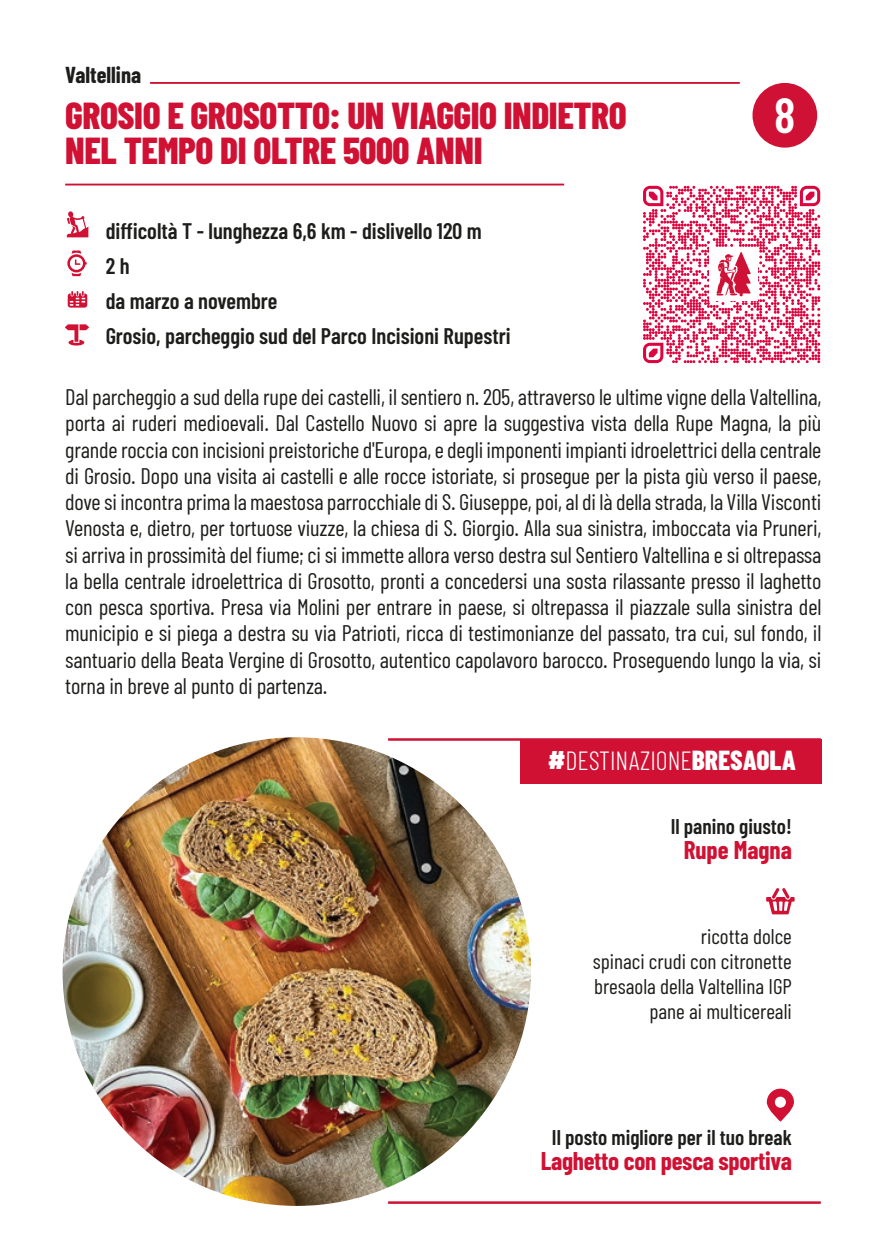
<style>
.page{position:relative;width:886px;height:1241px;background:#fff}
.page>*{position:absolute;margin:0;border:0;box-sizing:border-box;transform-origin:0 0}
.t1{font:600 49px "Barlow Condensed";color:#fff}
.t2{font:800 37.5px/35px "Barlow Condensed";letter-spacing:-.01em;color:#d11134}
.t3{font:300 26.25px "Barlow Condensed";color:#fff}
.t4{font:700 25px "Barlow Condensed";letter-spacing:-.01em;color:#d11134}
.t5{font:22.5px/26.2px "Barlow Condensed";letter-spacing:-.005em;color:#1d1d1b;text-align:justify}
.t6{font:600 22.5px/35px "Barlow Condensed";color:#1d1d1b}
.t7{font:700 22.5px "Barlow Condensed";color:#1d1d1b}
.t8{font:21.25px/25px "Barlow Condensed";color:#1d1d1b;text-align:right}
.t9{font:600 21.25px "Barlow Condensed";color:#1d1d1b}
.s1{font-weight:800;font-size:27.5px}
</style>
<div class="page">
<hr style="left:388px;top:1201px;width:433px;height:2px;background:#d11134">
<hr style="left:388px;top:738px;width:433px;height:2px;background:#d11134">
<div style="left:752px;top:83px;width:65px;height:65px;background:#d01136;border-radius:50%"></div>
<hr style="left:150px;top:82px;width:590px;height:2px;background:#d11134">
<hr style="left:65px;top:184px;width:499px;height:1px;background:#d11134">
<svg style="left:67px;top:250px;width:20px;height:26px"></svg>
<svg style="left:67px;top:211px;width:21px;height:26px"></svg>
<div style="left:520px;top:739px;width:301px;height:44px;background:#d11134"></div>
<svg style="left:68px;top:291px;width:19px;height:16px"></svg>
<svg style="left:65px;top:324px;width:24px;height:21px"></svg>
<svg style="left:766px;top:888px;width:28px;height:26px"></svg>
<svg style="left:767px;top:1088px;width:27px;height:33px"></svg>
<img style="left:63px;top:737px;width:468px;height:468px;border-radius:234px">
<svg style="left:643px;top:186px;width:177px;height:177px"></svg>
<p class="t7" style="left:65px;top:61px;width:77px">Valtellina</p>
<h2 class="t2" style="left:65px;top:96px;width:563px">GROSIO E GROSOTTO: UN VIAGGIO INDIETRO<br>NEL TEMPO DI OLTRE 5000 ANNI</h2>
<p class="t6" style="left:106px;top:212px;width:406px">difficoltà T - lunghezza 6,6 km - dislivello 120 m<br>2 h<br>da marzo a novembre<br>Grosio, parcheggio sud del Parco Incisioni Rupestri</p>
<h1 class="t1" style="left:774px;top:85px;width:23px">8</h1>
<p class="t5" style="left:65px;top:383px;width:758px">Dal parcheggio a sud della rupe dei castelli, il sentiero n. 205, attraverso le ultime vigne della Valtellina, porta ai ruderi medioevali. Dal Castello Nuovo si apre la suggestiva vista della Rupe Magna, la più grande roccia con incisioni preistoriche d'Europa, e degli imponenti impianti idroelettrici della centrale di Grosio. Dopo una visita ai castelli e alle rocce istoriate, si prosegue per la pista giù verso il paese, dove si incontra prima la maestosa parrocchiale di S. Giuseppe, poi, al di là della strada, la Villa Visconti Venosta e, dietro, per tortuose viuzze, la chiesa di S. Giorgio. Alla sua sinistra, imboccata via Pruneri, si arriva in prossimità del fiume; ci si immette allora verso destra sul Sentiero Valtellina e si oltrepassa la bella centrale idroelettrica di Grosotto, pronti a concedersi una sosta rilassante presso il laghetto con pesca sportiva. Presa via Molini per entrare in paese, si oltrepassa il piazzale sulla sinistra del municipio e si piega a destra su via Patrioti, ricca di testimonianze del passato, tra cui, sul fondo, il santuario della Beata Vergine di Grosotto, autentico capolavoro barocco. Proseguendo lungo la via, si torna in breve al punto di partenza.</p>
<p class="t3" style="left:548px;top:744px;width:249px"><span class="s1">#</span>DESTINAZIONE<span class="s1">BRESAOLA</span></p>
<p class="t9" style="left:671px;top:813px;width:123px">Il panino giusto!</p>
<p class="t4" style="left:684px;top:834px;width:110px">Rupe Magna</p>
<p class="t8" style="left:593px;top:923px;width:201px">ricotta dolce<br>spinaci crudi con citronette bresaola della Valtellina IGP pane ai multicereali</p>
<p class="t9" style="left:552px;top:1123px;width:241px">Il posto migliore per il tuo break</p>
<p class="t4" style="left:541px;top:1144px;width:253px">Laghetto con pesca sportiva</p>
</div>
